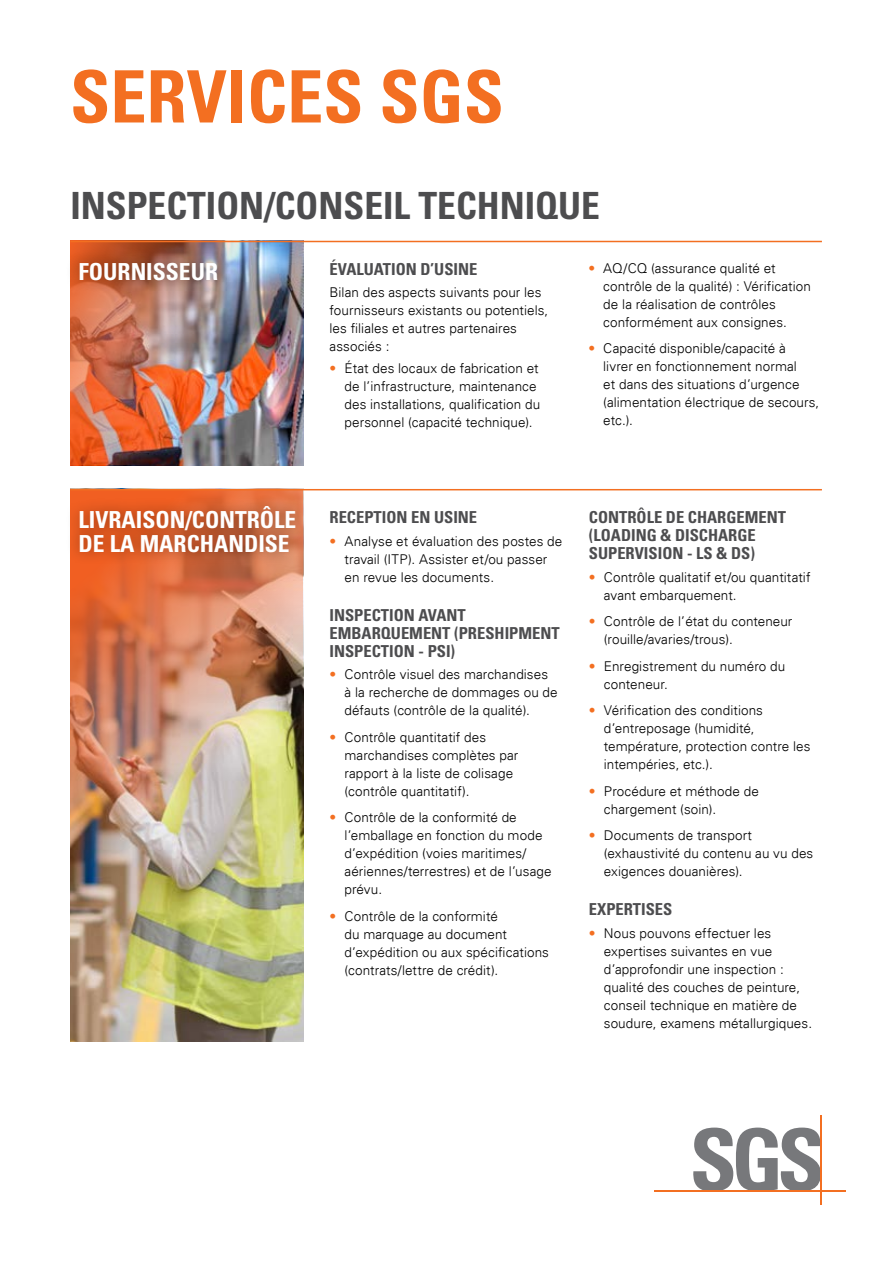
<style>
.page{position:relative;width:893px;height:1263px;background:#fff}
.page>*{position:absolute;margin:0;border:0;box-sizing:border-box;transform-origin:0 0}
.t1{font:700 condensed 72.3px "Univers LT Std";color:#f36f21}
.t2{font:700 condensed 37.5px "Univers LT Std";color:#4d4d4f}
.t3{font:700 condensed 23.4px/23.4px "Univers LT Std";color:#fff}
.t4{font:700 condensed 16.5px/18px "Univers LT Std";color:#4d4d4f}
.t5{font:300 13.5px/18px "Univers LT";letter-spacing:.005em;color:#000}
.s1{font-family:"Univers LT Std";color:#f36f21}
</style>
<div class="page">
<img style="left:70px;top:490px;width:233px;height:552px">
<img style="left:70px;top:242px;width:233px;height:223px">
<div style="left:65px;top:249px;width:165px;height:45px;background:#000;opacity:.4"></div>
<div style="left:65px;top:493px;width:243px;height:73px;background:#000;opacity:.4"></div>
<hr style="left:70px;top:489px;width:752px;height:1px;background:#f36f21">
<hr style="left:70px;top:241px;width:752px;height:1px;background:#f36f21">
<svg style="left:693px;top:1127px;width:127px;height:63px"></svg>
<hr style="left:655px;top:1190px;width:191px;height:2px;background:#f36f21">
<hr style="left:820px;top:1115px;width:2px;height:89px;background:#f36f21">
<h1 class="t1" style="left:70px;top:52px;width:435px">SERVICES SGS</h1>
<h2 class="t2" style="left:70px;top:182px;width:531px">INSPECTION/CONSEIL TECHNIQUE</h2>
<h3 class="t3" style="left:79px;top:260px;width:141px">FOURNISSEUR</h3>
<h3 class="t3" style="left:79px;top:508px;width:219px">LIVRAISON/CONTRÔLE<br>DE LA MARCHANDISE</h3>
<p class="t4" style="left:330px;top:260px;width:149px">ÉVALUATION D’USINE</p>
<p class="t5" style="left:330px;top:283px;width:220px">Bilan des aspects suivants pour les fournisseurs existants ou potentiels, les filiales et autres partenaires associés :</p>
<p class="t5" style="left:344px;top:360px;width:197px;text-indent:-15px"><span class="s1">•</span> État des locaux de fabrication et de l’infrastructure, maintenance des installations, qualification du personnel (capacité technique).</p>
<p class="t5" style="left:603px;top:259px;width:209px;text-indent:-15px"><span class="s1">•</span> AQ/CQ (assurance qualité et contrôle de la qualité) : Vérification de la réalisation de contrôles conformément aux consignes.</p>
<p class="t5" style="left:603px;top:339px;width:218px;text-indent:-15px"><span class="s1">•</span> Capacité disponible/capacité à<br>livrer en fonctionnement normal<br>et dans des situations d’urgence (alimentation électrique de secours, etc.).</p>
<p class="t4" style="left:330px;top:508px;width:149px">RECEPTION EN USINE</p>
<p class="t5" style="left:344px;top:532px;width:219px;text-indent:-15px"><span class="s1">•</span> Analyse et évaluation des postes de travail (ITP). Assister et/ou passer en revue les documents.</p>
<p class="t4" style="left:330px;top:606px;width:232px">INSPECTION AVANT<br>EMBARQUEMENT (PRESHIPMENT<br>INSPECTION - PSI)</p>
<p class="t5" style="left:344px;top:665px;width:215px;text-indent:-15px"><span class="s1">•</span> Contrôle visuel des marchandises à la recherche de dommages ou de défauts (contrôle de la qualité).</p>
<p class="t5" style="left:344px;top:728px;width:175px;text-indent:-15px"><span class="s1">•</span> Contrôle quantitatif des marchandises complètes par rapport à la liste de colisage (contrôle quantitatif).</p>
<p class="t5" style="left:344px;top:808px;width:209px;text-indent:-15px"><span class="s1">•</span> Contrôle de la conformité de l’emballage en fonction du mode d’expédition (voies maritimes/ aériennes/terrestres) et de l’usage prévu.</p>
<p class="t5" style="left:344px;top:907px;width:206px;text-indent:-15px"><span class="s1">•</span> Contrôle de la conformité<br>du marquage au document d’expédition ou aux spécifications (contrats/lettre de crédit).</p>
<p class="t4" style="left:589px;top:508px;width:199px">CONTRÔLE DE CHARGEMENT (LOADING &amp; DISCHARGE<br>SUPERVISION - LS &amp; DS)</p>
<p class="t5" style="left:604px;top:568px;width:208px;text-indent:-15px"><span class="s1">•</span> Contrôle qualitatif et/ou quantitatif avant embarquement.</p>
<p class="t5" style="left:604px;top:612px;width:190px;text-indent:-15px"><span class="s1">•</span> Contrôle de l’état du conteneur (rouille/avaries/trous).</p>
<p class="t5" style="left:604px;top:657px;width:183px;text-indent:-15px"><span class="s1">•</span> Enregistrement du numéro du conteneur.</p>
<p class="t5" style="left:604px;top:701px;width:208px;text-indent:-15px"><span class="s1">•</span> Vérification des conditions d’entreposage (humidité, température, protection contre les intempéries, etc.).</p>
<p class="t5" style="left:604px;top:782px;width:157px;text-indent:-15px"><span class="s1">•</span> Procédure et méthode de chargement (soin).</p>
<p class="t5" style="left:604px;top:826px;width:211px;text-indent:-15px"><span class="s1">•</span> Documents de transport (exhaustivité du contenu au vu des exigences douanières).</p>
<p class="t4" style="left:589px;top:900px;width:85px">EXPERTISES</p>
<p class="t5" style="left:604px;top:924px;width:210px;text-indent:-15px"><span class="s1">•</span> Nous pouvons effectuer les expertises suivantes en vue d’approfondir une inspection : qualité des couches de peinture, conseil technique en matière de soudure, examens métallurgiques.</p>
</div>
